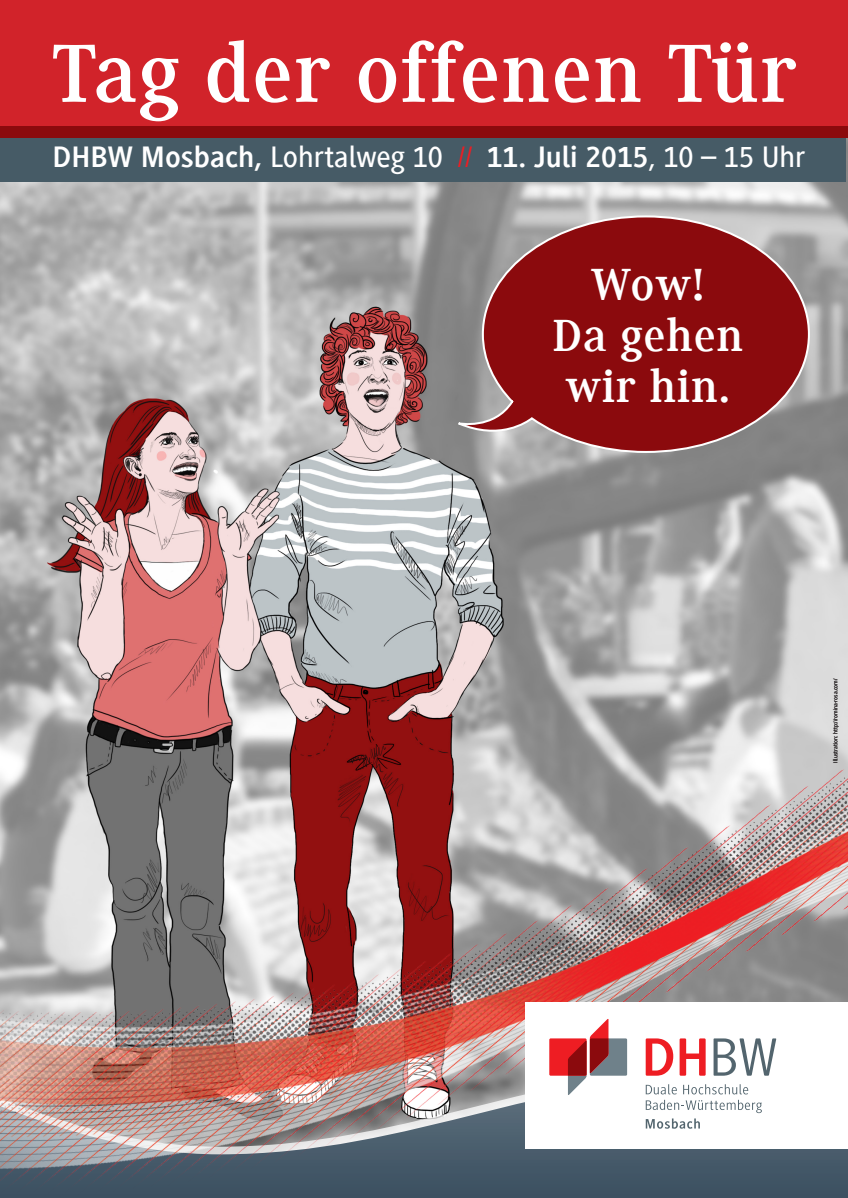
<style>
.page{position:relative;width:848px;height:1198px;background:#fff}
.page>*{position:absolute;margin:0;border:0;box-sizing:border-box;transform-origin:0 0}
.t1{font:700 85px "Generis Serif Com";letter-spacing:.015em;color:#fff}
.t2{font:700 46.35px "Generis Serif Com";letter-spacing:.015em;color:#fff}
.t3{font:700 30.5px "Generis Sans Com";color:#fff}
.t4{font:500 6px "Generis Sans Com";color:#231f20}
.s1{font-weight:500}
.s2{font-weight:400;color:#ee1d23}
</style>
<div class="page">
<img style="left:0;top:137px;width:848px;height:555px">
<div style="left:0;top:0;width:848px;height:127px;background:#d1232a"></div>
<div style="left:0;top:131px;width:845px;height:50px;background:#465b66"></div>
<svg style="left:456px;top:214px;width:355px;height:240px;background:#92383a"></svg>
<img style="left:0;top:692px;width:848px;height:506px">
<div style="left:525px;top:1002px;width:323px;height:146px;background:#fff"></div>
<div style="left:549px;top:1038px;width:37px;height:37px;background:#ee1d23"></div>
<svg style="left:568px;top:1019px;width:59px;height:76px"></svg>
<svg style="left:645px;top:1038px;width:28px;height:37px"></svg>
<svg style="left:679px;top:1038px;width:26px;height:37px"></svg>
<svg style="left:713px;top:1038px;width:63px;height:37px"></svg>
<svg style="left:645px;top:1084px;width:117px;height:44px"></svg>
<div style="left:0;top:126px;width:848px;height:11px;background:#8b0a0d"></div>
<p class="t1" style="left:51px;top:26px;width:747px">Tag der offenen Tür</p>
<p class="t3" style="left:52px;top:140px;width:754px">DHBW Mosbach, <span class="s1">Lohrtalweg 10</span> <span class="s2">//</span> 11. Juli 2015<span class="s1">, 10 – 15 Uhr</span></p>
<p class="t2" style="left:591px;top:259px;width:115px">Wow!</p>
<p class="t2" style="left:552px;top:310px;width:192px">Da gehen</p>
<p class="t2" style="left:565px;top:361px;width:166px">wir hin.</p>
<p class="t4" style="left:832px;top:763px;width:86px;rotate:-90deg">Illustration: http://romina-rosa.com/</p>
</div>
